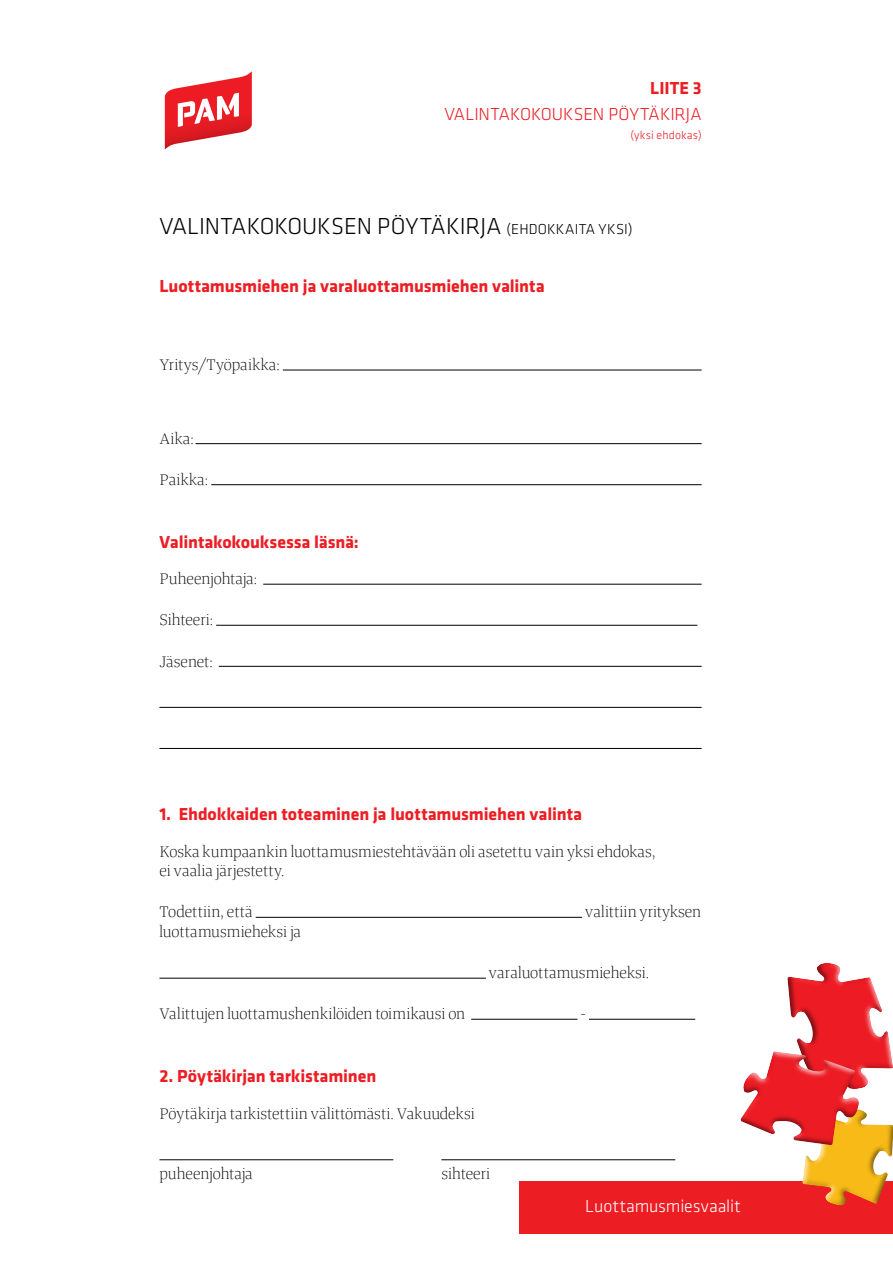
<style>
.page{position:relative;width:893px;height:1263px;background:#fff}
.page>*{position:absolute;margin:0;border:0;box-sizing:border-box;transform-origin:0 0}
.väliotsikot{font:300 24px "Klavika";color:#000}
.Väliotsikko2{font:700 18px "Klavika";letter-spacing:-.005em;color:#ed1d24}
.Liitteet{font:300 18px "Klavika";color:#ed1d24}
.t1{font:300 18px "Klavika";letter-spacing:-.01em;color:#fff}
.Liitteet-2{font:700 18px "Klavika";letter-spacing:.005em;color:#ed1d24}
.Lomaketeksti{font:500 16.5px/19.8px "Tanger Serif";letter-spacing:.005em;color:#000}
.Liitteet-3{font:300 12px "Klavika";letter-spacing:.01em;color:#ed1d24}
.s1{font-size:15px}
</style>
<div class="page">
<div style="left:519px;top:1181px;width:374px;height:52px;background:#ed1d24"></div>
<hr style="left:283px;top:370px;width:419px;height:1px;background:#000">
<hr style="left:196px;top:443px;width:506px;height:1px;background:#000">
<hr style="left:211px;top:484px;width:491px;height:1px;background:#000">
<hr style="left:263px;top:584px;width:439px;height:1px;background:#000">
<hr style="left:216px;top:625px;width:481px;height:1px;background:#000">
<hr style="left:219px;top:666px;width:483px;height:1px;background:#000">
<hr style="left:159px;top:707px;width:543px;height:1px;background:#000">
<hr style="left:159px;top:748px;width:543px;height:1px;background:#000">
<hr style="left:256px;top:917px;width:326px;height:1px;background:#000">
<hr style="left:159px;top:978px;width:327px;height:1px;background:#000">
<hr style="left:471px;top:1019px;width:106px;height:1px;background:#000">
<hr style="left:589px;top:1019px;width:106px;height:1px;background:#000">
<hr style="left:159px;top:1159px;width:234px;height:1px;background:#000">
<hr style="left:441px;top:1159px;width:234px;height:1px;background:#000">
<svg style="left:787px;top:963px;width:106px;height:243px"></svg>
<div style="left:735px;top:1043px;width:132px;height:98px;background:#fff;opacity:.75"></div>
<div style="left:733px;top:1050px;width:131px;height:98px;background:#4d4d4f;opacity:.75"></div>
<svg style="left:165px;top:71px;width:87px;height:79px"></svg>
<p class="Liitteet-2" style="left:650px;top:75px;width:53px">LIITE 3</p>
<p class="Liitteet" style="left:444px;top:104px;width:259px">VALINTAKOKOUKSEN PÖYTÄKIRJA</p>
<p class="Liitteet-3" style="left:630px;top:128px;width:73px">(yksi ehdokas)</p>
<p class="väliotsikot" style="left:159px;top:211px;width:475px">VALINTAKOKOUKSEN PÖYTÄKIRJA <span class="s1">(EHDOKKAITA YKSI)</span></p>
<p class="Väliotsikko2" style="left:159px;top:273px;width:387px">Luottamusmiehen ja varaluottamusmiehen valinta</p>
<p class="Lomaketeksti" style="left:159px;top:354px;width:122px">Yritys/Työpaikka:</p>
<p class="Lomaketeksti" style="left:159px;top:428px;width:36px">Aika:</p>
<p class="Lomaketeksti" style="left:159px;top:469px;width:50px">Paikka:</p>
<p class="Väliotsikko2" style="left:159px;top:529px;width:201px">Valintakokouksessa läsnä:</p>
<p class="Lomaketeksti" style="left:159px;top:568px;width:99px">Puheenjohtaja:</p>
<p class="Lomaketeksti" style="left:159px;top:609px;width:55px">Sihteeri:</p>
<p class="Lomaketeksti" style="left:159px;top:650px;width:55px">Jäsenet:</p>
<p class="Väliotsikko2" style="left:159px;top:801px;width:424px">1. Ehdokkaiden toteaminen ja luottamusmiehen valinta</p>
<p class="Lomaketeksti" style="left:159px;top:840px;width:498px">Koska kumpaankin luottamusmiestehtävään oli asetettu vain yksi ehdokas, ei vaalia järjestetty.</p>
<p class="Lomaketeksti" style="left:159px;top:901px;width:95px">Todettiin, että</p>
<p class="Lomaketeksti" style="left:585px;top:901px;width:118px">valittiin yrityksen</p>
<p class="Lomaketeksti" style="left:159px;top:921px;width:143px">luottamusmieheksi ja</p>
<p class="Lomaketeksti" style="left:489px;top:962px;width:162px">varaluottamusmieheksi.</p>
<p class="Lomaketeksti" style="left:159px;top:1003px;width:307px">Valittujen luottamushenkilöiden toimikausi on</p>
<p class="Lomaketeksti" style="left:580px;top:1003px;width:7px">-</p>
<p class="Väliotsikko2" style="left:159px;top:1063px;width:218px">2. Pöytäkirjan tarkistaminen</p>
<p class="Lomaketeksti" style="left:159px;top:1103px;width:317px">Pöytäkirja tarkistettiin välittömästi. Vakuudeksi</p>
<p class="Lomaketeksti" style="left:159px;top:1163px;width:95px">puheenjohtaja</p>
<p class="Lomaketeksti" style="left:441px;top:1163px;width:50px">sihteeri</p>
<p class="t1" style="left:585px;top:1195px;width:157px">Luottamusmiesvaalit</p>
</div>
